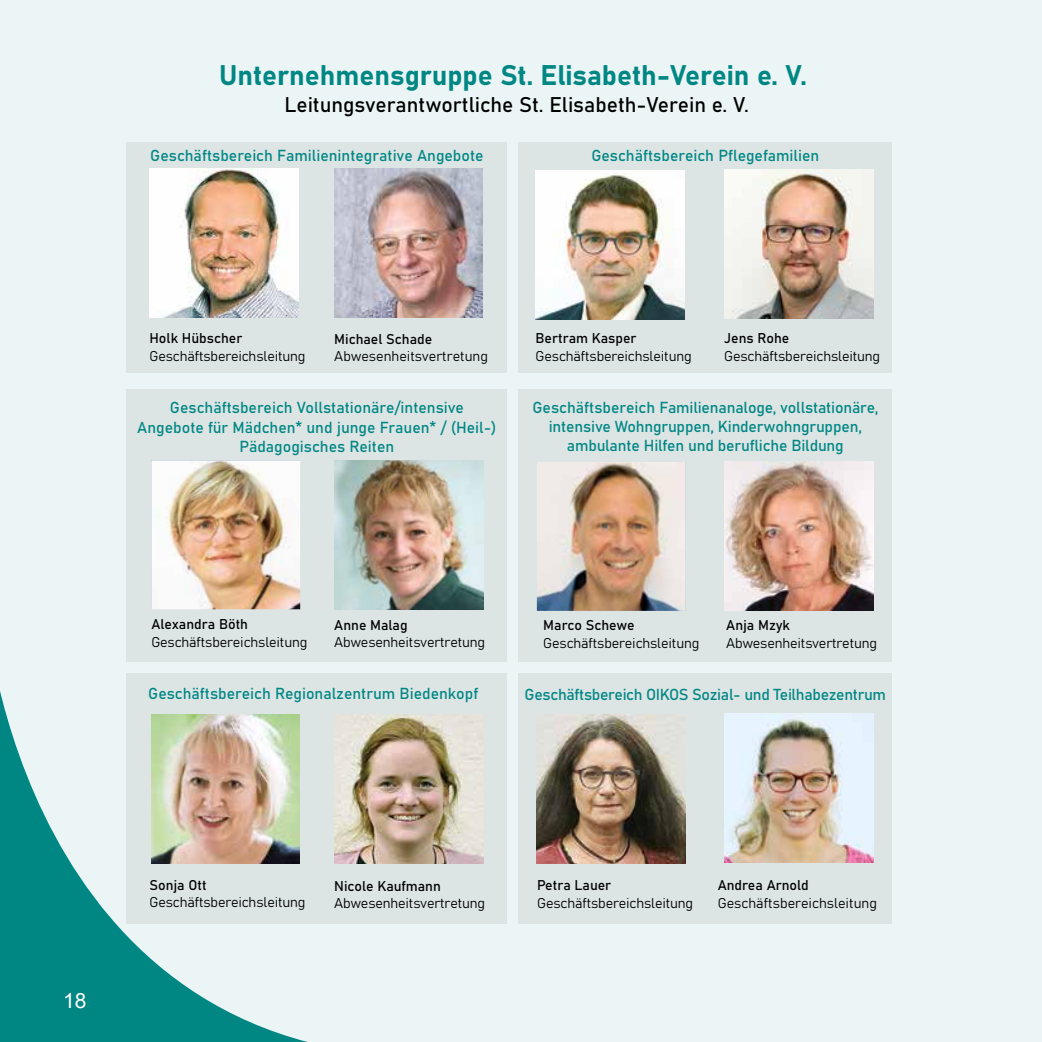
<style>
.page{position:relative;width:1042px;height:1042px;background:#ebf5f5}
.page>*{position:absolute;margin:0;border:0;box-sizing:border-box;transform-origin:0 0}
.t1{font:28px "Bahnschrift";color:#008784}
.t2{font:21px "Bahnschrift";color:#000}
.t3{font:21px "Arial";color:#fff}
.t4{font:15.75px/19.2px "Bahnschrift";color:#008784;text-align:center}
.t5{font:15.75px "Bahnschrift";letter-spacing:-.02em;color:#008784}
.t6{font:14px/17.5px "Bahnschrift";letter-spacing:-.01em;color:#000}
</style>
<div class="page">
<svg style="left:0;top:614px;width:308px;height:428px"></svg>
<div style="left:518px;top:673px;width:374px;height:251px;background:#dce4e4"></div>
<div style="left:127px;top:389px;width:380px;height:273px;background:#dce4e4"></div>
<div style="left:518px;top:142px;width:374px;height:230px;background:#dce4e4"></div>
<div style="left:127px;top:142px;width:380px;height:230px;background:#dce4e4"></div>
<img style="left:149px;top:169px;width:149px;height:149px">
<img style="left:334px;top:460px;width:149px;height:149px">
<img style="left:151px;top:460px;width:149px;height:149px">
<img style="left:334px;top:169px;width:148px;height:149px">
<img style="left:535px;top:170px;width:149px;height:149px">
<img style="left:724px;top:170px;width:149px;height:148px">
<img style="left:537px;top:714px;width:149px;height:149px">
<div style="left:126px;top:673px;width:381px;height:251px;background:#dce4e4"></div>
<img style="left:151px;top:715px;width:149px;height:149px">
<img style="left:334px;top:715px;width:149px;height:149px">
<div style="left:518px;top:389px;width:374px;height:273px;background:#dce4e4"></div>
<img style="left:537px;top:462px;width:149px;height:149px">
<img style="left:724px;top:462px;width:149px;height:149px">
<img style="left:724px;top:714px;width:149px;height:149px">
<h1 class="t1" style="left:219px;top:54px;width:589px">Unternehmensgruppe St. Elisabeth-Verein e. V.</h1>
<h2 class="t2" style="left:284px;top:88px;width:466px">Leitungsverantwortliche St. Elisabeth-Verein e. V.</h2>
<p class="t4" style="left:150px;top:145px;width:335px">Geschäftsbereich Familienintegrative Angebote</p>
<p class="t4" style="left:591px;top:145px;width:229px">Geschäftsbereich Pflegefamilien</p>
<p class="t6" style="left:149px;top:329px;width:157px">Holk Hübscher<br>Geschäftsbereichsleitung</p>
<p class="t6" style="left:334px;top:329px;width:155px">Michael Schade<br>Abwesenheitsvertretung</p>
<p class="t4" style="left:137px;top:397px;width:361px">Geschäftsbereich Vollstationäre/intensive<br>Angebote für Mädchen* und junge Frauen* / (Heil-)<br>Pädagogisches Reiten</p>
<p class="t6" style="left:535px;top:329px;width:157px">Bertram Kasper<br>Geschäftsbereichsleitung</p>
<p class="t6" style="left:724px;top:329px;width:157px">Jens Rohe<br>Geschäftsbereichsleitung</p>
<p class="t4" style="left:532px;top:396px;width:347px">Geschäftsbereich Familienanaloge, vollstationäre, intensive Wohngruppen, Kinderwohngruppen, ambulante Hilfen und berufliche Bildung</p>
<p class="t6" style="left:151px;top:615px;width:157px">Alexandra Böth<br>Geschäftsbereichsleitung</p>
<p class="t6" style="left:334px;top:615px;width:152px">Anne Malag<br>Abwesenheitsvertretung</p>
<p class="t4" style="left:148px;top:682px;width:332px">Geschäftsbereich Regionalzentrum Biedenkopf</p>
<p class="t6" style="left:543px;top:615px;width:157px">Marco Schewe<br>Geschäftsbereichsleitung</p>
<p class="t6" style="left:726px;top:615px;width:152px">Anja Mzyk<br>Abwesenheitsvertretung</p>
<p class="t5" style="left:524px;top:682px;width:363px">Geschäftsbereich OIKOS Sozial- und Teilhabezentrum</p>
<h2 class="t3" style="left:63px;top:986px;width:25px">18</h2>
<p class="t6" style="left:149px;top:875px;width:157px">Sonja Ott<br>Geschäftsbereichsleitung</p>
<p class="t6" style="left:334px;top:876px;width:152px">Nicole Kaufmann<br>Abwesenheitsvertretung</p>
<p class="t6" style="left:537px;top:876px;width:157px">Petra Lauer<br>Geschäftsbereichsleitung</p>
<p class="t6" style="left:718px;top:876px;width:161px">Andrea Arnold<br>Geschäftsbereichsleitung</p>
</div>
